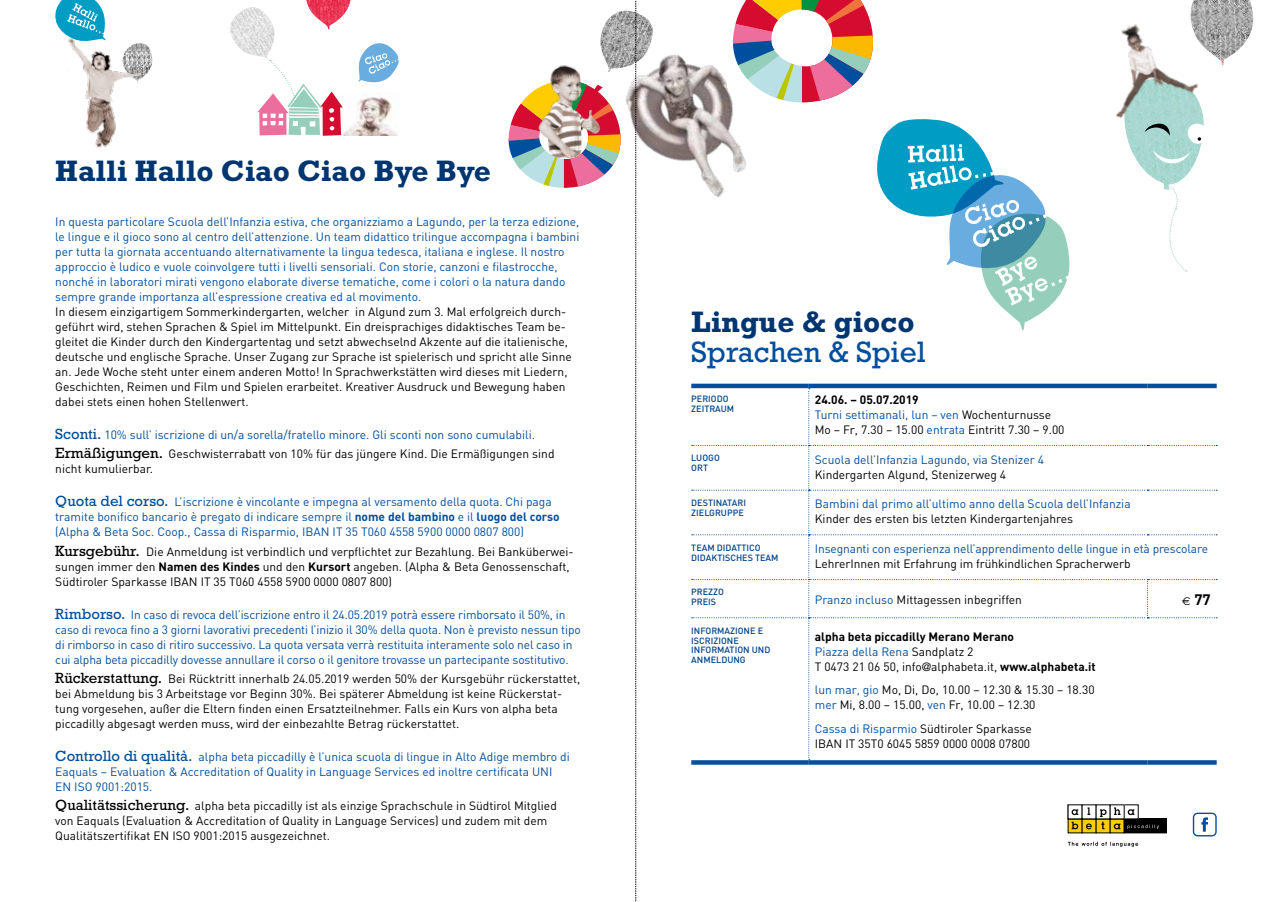
<style>
.page{position:relative;width:1272px;height:902px;background:#fff}
.page>*{position:absolute;margin:0;border:0;box-sizing:border-box;transform-origin:0 0}
.t1{font:700 30px "Rockwell";color:#003570}
.t2{font:30px "Rockwell";color:#004e9e}
.t3{font:700 15px "DIN";color:#000}
.t4{font:12px/15px "DIN";color:#000}
.t5{font:12px/15px "DIN";color:#004e9e}
.t6{font:700 12px/15px "DIN";color:#000}
.t7{font:500 9px/9.8px "DIN";color:#004288}
.s1{font-family:"Rockwell";font-size:15px}
.s2{font-family:"Rockwell";font-size:15px;color:#000}
.s3{color:#000}
.s4{font-weight:700}
.s5{color:#004e9e}
.s6{font-family:"Euro Sans";font-weight:400;font-size:11.25px}
.s7{font-weight:400;color:#004e9e}
.s8{font-weight:400}
.s9{font-family:"Frutiger";font-weight:300}
</style>
<div class="page">
<img style="left:1191px;top:0;width:62px;height:66px">
<img style="left:620px;top:54px;width:126px;height:151px">
<svg style="left:731px;top:0;width:142px;height:102px"></svg>
<div style="left:808px;top:383px;width:339px;height:5px;background:#004e9e"></div>
<div style="left:1147px;top:383px;width:69px;height:5px;background:#004e9e"></div>
<svg style="left:808px;top:760px;width:339px;height:4px"></svg>
<svg style="left:1147px;top:760px;width:69px;height:4px"></svg>
<svg style="left:691px;top:388px;width:526px;height:372px"></svg>
<svg style="left:691px;top:760px;width:117px;height:4px"></svg>
<div style="left:691px;top:383px;width:117px;height:5px;background:#004e9e"></div>
<img style="left:143px;top:43px;width:9px;height:34px">
<img style="left:68px;top:42px;width:75px;height:106px">
<svg style="left:55px;top:0;width:51px;height:42px"></svg>
<svg style="left:508px;top:89px;width:112px;height:99px"></svg>
<img style="left:536px;top:65px;width:67px;height:94px">
<img style="left:599px;top:5px;width:55px;height:68px">
<svg style="left:1068px;top:818px;width:14px;height:14px"></svg>
<svg style="left:1082px;top:818px;width:14px;height:14px"></svg>
<div style="left:1096px;top:818px;width:14px;height:14px;background:#fc0"></div>
<svg style="left:1110px;top:818px;width:14px;height:14px"></svg>
<div style="left:1124px;top:818px;width:42px;height:14px;background:#000"></div>
<div style="left:1123px;top:818px;width:43px;height:15px;border:1px solid #000"></div>
<svg style="left:1124px;top:806px;width:11px;height:11px"></svg>
<svg style="left:1071px;top:821px;width:7px;height:8px"></svg>
<svg style="left:1086px;top:823px;width:5px;height:6px"></svg>
<svg style="left:1113px;top:823px;width:7px;height:6px"></svg>
<svg style="left:1071px;top:809px;width:7px;height:6px"></svg>
<svg style="left:1087px;top:807px;width:3px;height:7px"></svg>
<svg style="left:1099px;top:809px;width:7px;height:20px"></svg>
<svg style="left:1114px;top:807px;width:6px;height:7px"></svg>
<svg style="left:1127px;top:809px;width:7px;height:6px"></svg>
<svg style="left:1127px;top:824px;width:31px;height:4px"></svg>
<svg style="left:1067px;top:841px;width:71px;height:5px"></svg>
<svg style="left:1192px;top:812px;width:24px;height:24px"></svg>
<svg style="left:877px;top:119px;width:192px;height:212px"></svg>
<svg style="left:1125px;top:129px;width:77px;height:142px"></svg>
<img style="left:1115px;top:9px;width:90px;height:120px">
<img style="left:343px;top:94px;width:55px;height:42px">
<img style="left:230px;top:7px;width:45px;height:52px">
<svg style="left:257px;top:60px;width:86px;height:76px"></svg>
<svg style="left:358px;top:43px;width:41px;height:40px"></svg>
<img style="left:306px;top:0;width:45px;height:30px">
<svg style="left:635px;top:0;width:1px;height:901px"></svg>
<h1 class="t1" style="left:55px;top:153px;width:437px">Halli Hallo Ciao Ciao Bye Bye</h1>
<p class="t5" style="left:55px;top:214px;width:525px">In questa particolare Scuola dell’Infanzia estiva, che organizziamo a Lagundo, per la terza edizione, le lingue e il gioco sono al centro dell’attenzione. Un team didattico trilingue accompagna i bambini per tutta la giornata accentuando alternativamente la lingua tedesca, italiana e inglese. Il nostro approccio è ludico e vuole coinvolgere tutti i livelli sensoriali. Con storie, canzoni e filastrocche, nonché in laboratori mirati vengono elaborate diverse tematiche, come i colori o la natura dando sempre grande importanza all’espressione creativa ed al movimento.</p>
<p class="t4" style="left:55px;top:304px;width:518px">In diesem einzigartigem Sommerkindergarten, welcher in Algund zum 3. Mal erfolgreich durch&shy;geführt wird, stehen Sprachen &amp; Spiel im Mittelpunkt. Ein dreisprachiges didaktisches Team be&shy;gleitet die Kinder durch den Kindergartentag und setzt abwechselnd Akzente auf die italienische, deutsche und englische Sprache. Unser Zugang zur Sprache ist spielerisch und spricht alle Sinne an. Jede Woche steht unter einem anderen Motto! In Sprachwerkstätten wird dieses mit Liedern, Geschichten, Reimen und Film und Spielen erarbeitet. Kreativer Ausdruck und Bewegung haben dabei stets einen hohen Stellenwert.</p>
<p class="t5" style="left:55px;top:425px;width:500px;line-height:19.2px"><span class="s1">Sconti.</span> 10% sull’ iscrizione di un/a sorella/fratello minore. Gli sconti non sono cumulabili.<br><span class="s2">Ermäßigungen.</span> <span class="s3">Geschwisterrabatt von 10% für das jüngere Kind. Die Ermäßigungen sind</span></p>
<p class="t4" style="left:55px;top:461px;width:99px">nicht kumulierbar.</p>
<p class="t5" style="left:55px;top:494px;width:506px"><span class="s1">Quota del corso.</span> L’iscrizione è vincolante e impegna al versamento della quota. Chi paga tramite bonifico bancario è pregato di indicare sempre il <span class="s4">nome del bambino</span> e il <span class="s4">luogo del corso </span>(Alpha &amp; Beta Soc. Coop., Cassa di Risparmio, IBAN IT 35 T060 4558 5900 0000 0807 800)</p>
<p class="t4" style="left:55px;top:543px;width:520px"><span class="s1">Kursgebühr.</span> Die Anmeldung ist verbindlich und verpflichtet zur Bezahlung. Bei Banküberwei&shy;sungen immer den <span class="s4">Namen des Kindes</span> und den <span class="s4">Kursort</span> angeben. (Alpha &amp; Beta Genossenschaft,<br>Südtiroler Sparkasse IBAN IT 35 T060 4558 5900 0000 0807 800)</p>
<p class="t5" style="left:55px;top:606px;width:527px"><span class="s1">Rimborso.</span> In caso di revoca dell’iscrizione entro il 24.05.2019 potrà essere rimborsato il 50%, in caso di revoca fino a 3 giorni lavorativi precedenti l’inizio il 30% della quota. Non è previsto nessun tipo di rimborso in caso di ritiro successivo. La quota versata verrà restituita interamente solo nel caso in cui alpha beta piccadilly dovesse annullare il corso o il genitore trovasse un partecipante sostitutivo.</p>
<p class="t4" style="left:55px;top:670px;width:526px"><span class="s1">Rückerstattung.</span> Bei Rücktritt innerhalb 24.05.2019 werden 50% der Kursgebühr rückerstattet, bei Abmeldung bis 3 Arbeitstage vor Beginn 30%. Bei späterer Abmeldung ist keine Rückerstat&shy;tung vorgesehen, außer die Eltern finden einen Ersatzteilnehmer. Falls ein Kurs von alpha beta piccadilly abgesagt werden muss, wird der einbezahlte Betrag rückerstattet.</p>
<p class="t5" style="left:55px;top:748px;width:516px"><span class="s1">Controllo di qualità.</span> alpha beta piccadilly è l’unica scuola di lingue in Alto Adige membro di<br>Eaquals – Evaluation &amp; Accreditation of Quality in Language Services ed inoltre certificata UNI<br>EN ISO 9001:2015.</p>
<p class="t4" style="left:55px;top:798px;width:503px"><span class="s1">Qualitätssicherung.</span> alpha beta piccadilly ist als einzige Sprachschule in Südtirol Mitglied von Eaquals (Evaluation &amp; Accreditation of Quality in Language Services) und zudem mit dem<br>Qualitätszertifikat EN ISO 9001:2015 ausgezeichnet.</p>
<h1 class="t1" style="left:691px;top:304px;width:225px">Lingue &amp; gioco</h1>
<h1 class="t2" style="left:691px;top:334px;width:236px">Sprachen &amp; Spiel</h1>
<p class="t7" style="left:691px;top:393px;width:44px">PERIODO<br>ZEITRAUM</p>
<p class="t4" style="left:814px;top:392px;width:251px"><span class="s4">24.06. – 05.07.2019<br></span><span class="s5">Turni settimanali, lun – ven</span> Wochenturnusse<br>Mo – Fr, 7.30 – 15.00 <span class="s5">entrata</span> Eintritt 7.30 – 9.00</p>
<p class="t7" style="left:691px;top:453px;width:30px">LUOGO<br>ORT</p>
<p class="t5" style="left:814px;top:451px;width:231px">Scuola dell’Infanzia Lagundo, via Stenizer 4</p>
<p class="t4" style="left:814px;top:466px;width:193px">Kindergarten Algund, Stenizerweg 4</p>
<p class="t7" style="left:691px;top:497px;width:56px">DESTINATARI<br>ZIELGRUPPE</p>
<p class="t5" style="left:814px;top:496px;width:317px">Bambini dal primo all’ultimo anno della Scuola dell’Infanzia</p>
<p class="t4" style="left:814px;top:511px;width:260px">Kinder des ersten bis letzten Kindergartenjahres</p>
<p class="t7" style="left:691px;top:542px;width:89px">TEAM DIDATTICO<br>DIDAKTISCHES TEAM</p>
<p class="t5" style="left:814px;top:541px;width:395px">Insegnanti con esperienza nell’apprendimento delle lingue in età prescolare</p>
<p class="t4" style="left:814px;top:556px;width:317px">LehrerInnen mit Erfahrung im frühkindlichen Spracherwerb</p>
<p class="t7" style="left:691px;top:587px;width:34px">PREZZO<br>PREIS</p>
<p class="t4" style="left:814px;top:591px;width:209px"><span class="s5">Pranzo incluso</span> Mittagessen inbegriffen</p>
<p class="t3" style="left:1182px;top:589px;width:30px"><span class="s6">€</span> 77</p>
<p class="t7" style="left:691px;top:625px;width:81px">INFORMAZIONE E<br>ISCRIZIONE<br>INFORMATION UND<br>ANMELDUNG</p>
<p class="t6" style="left:814px;top:628px;width:282px">alpha beta piccadilly Merano Merano<br><span class="s7">Piazza della Rena</span> <span class="s8">Sandplatz 2<br>T 0473 21 06 50, info</span><span class="s9">@</span><span class="s8">alphabeta.it,</span> www.alphabeta.it</p>
<p class="t4" style="left:814px;top:682px;width:281px"><span class="s5">lun mar, gio</span> Mo, Di, Do, 10.00 – 12.30 &amp; 15.30 – 18.30 <span class="s5">mer</span> Mi, 8.00 – 15.00, <span class="s5">ven</span> Fr, 10.00 – 12.30</p>
<p class="t4" style="left:814px;top:720px;width:219px"><span class="s5">Cassa di Risparmio</span> Südtiroler Sparkasse<br>IBAN IT 35T0 6045 5859 0000 0008 07800</p>
</div>
